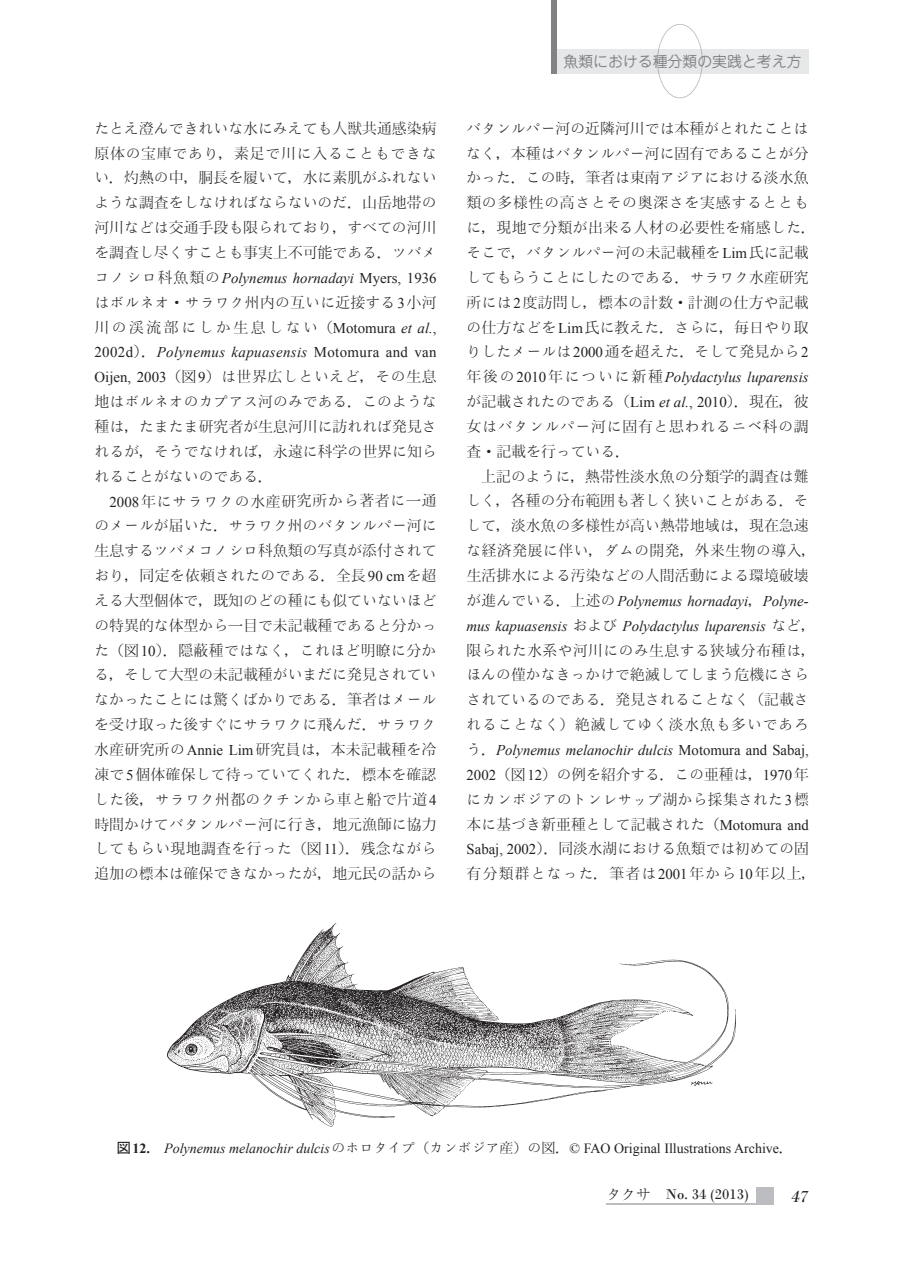
<style>
.page{position:relative;width:903px;height:1275px;background:#fff}
.page>*{position:absolute;margin:0;border:0;box-sizing:border-box;transform-origin:0 0}
.t1{font:italic 17.5px "Bodoni";color:#231f20}
.t2{font:14.88px/24.8px "Motoya Mincho W2 90 msp RKSJ H";letter-spacing:.01em;color:#231f20;text-align:justify}
.t3{font:italic 14.88px/24.8px "Times New Roman";color:#231f20}
.t4{font:italic 14.88px "Times New Roman";letter-spacing:.025em;color:#231f20}
.t5{font:14.88px "Jun 201 Pro";color:#808285}
.t6{font:14.88px "Bodoni";color:#231f20}
.t7{font:14px "Times New Roman";color:#231f20}
.s1{font-family:"Motoya Mincho W2 90 msp RKSJ H";font-style:normal}
.s2{font-style:normal}
.s3{font-family:"Times New Roman"}
.s4{font-family:"Times New Roman";font-style:italic}
.s5{font-family:"Motoya Gothic W3 90 msp RKSJ H"}
.s6{font-weight:700}
.s7{font-style:italic}
.s8{font-family:"Motoya Mincho W2 90 msp RKSJ H"}
.s9{font-family:"Ryumin Pr 6";font-weight:300}
</style>
<div class="page">
<div style="left:551px;top:49px;width:257px;height:25px;background:#e6e7e9"></div>
<div style="left:551px;top:0;width:5px;height:74px;background:#808285"></div>
<svg style="left:657px;top:24px;width:46px;height:74px"></svg>
<div style="left:756px;top:1187px;width:18px;height:17px;background:#bcbdc0"></div>
<hr style="left:606px;top:1203px;width:165px;height:1px;background:#bcbdc0">
<img style="left:168px;top:923px;width:567px;height:203px">
<p class="t2" style="left:94px;top:116px;width:344px">たとえ澄んできれいな水にみえても人獣共通感染病原体の宝庫であり，素足で川に入ることもできない．灼熱の中，胴長を履いて，水に素肌がふれないような調査をしなければならないのだ．山岳地帯の河川などは交通手段も限られており，すべての河川を調査し尽くすことも事実上不可能である．ツバメ</p>
<p class="t3" style="left:94px;top:265px;width:344px"><span class="s1">コノシロ科魚類の</span>Polynemus hornadayi <span class="s2">Myers, 1936</span></p>
<p class="t2" style="left:94px;top:290px;width:344px">はボルネオ・サラワク州内の互いに近接する<span class="s3">3</span>小河川の渓流部にしか生息しない（<span class="s3">Motomura</span> <span class="s4">et al.</span><span class="s3">,</span></p>
<p class="t4" style="left:94px;top:342px;width:344px"><span class="s2">2002d</span><span class="s1">）．</span>Polynemus kapuasensis <span class="s2">Motomura and van</span></p>
<p class="t2" style="left:95px;top:364px;width:344px"><span class="s3">Oijen, 2003</span>（図<span class="s3">9</span>）は世界広しといえど，その生息地はボルネオのカプアス河のみである．このような種は，たまたま研究者が生息河川に訪れれば発見されるが，そうでなければ，永遠に科学の世界に知られることがないのである．</p>
<p class="t2" style="left:94px;top:488px;width:344px;text-indent:15px"><span class="s3">2008</span>年にサラワクの水産研究所から著者に一通のメールが届いた．サラワク州のバタンルパー河に生息するツバメコノシロ科魚類の写真が添付されており，同定を依頼されたのである．全長<span class="s3">90 cm</span>を超える大型個体で，既知のどの種にも似ていないほどの特異的な体型から一目で未記載種であると分かった（図<span class="s3">10</span>）．隠蔽種ではなく，これほど明瞭に分かる，そして大型の未記載種がいまだに発見されていなかったことには驚くばかりである．筆者はメールを受け取った後すぐにサラワクに飛んだ．サラワク水産研究所の<span class="s3">Annie Lim</span>研究員は，本未記載種を冷凍で<span class="s3">5</span>個体確保して待っていてくれた．標本を確認した後，サラワク州都のクチンから車と船で片道<span class="s3">4</span>時間かけてバタンルパー河に行き，地元漁師に協力してもらい現地調査を行った（図<span class="s3">11</span>）．残念ながら追加の標本は確保できなかったが，地元民の話から</p>
<p class="t5" style="left:563px;top:50px;width:239px">魚類における種分類の実践と考え方</p>
<p class="t2" style="left:466px;top:116px;width:351px;text-align:left">バタンルパー河の近隣河川では本種がとれたことはなく，本種はバタンルパー河に固有であることが分かった．この時，筆者は東南アジアにおける淡水魚類の多様性の高さとその奥深さを実感するとともに，現地で分類が出来る人材の必要性を痛感した．そこで，バタンルパー河の未記載種を<span class="s3">Lim</span>氏に記載してもらうことにしたのである．サラワク水産研究所には<span class="s3">2</span>度訪問し，標本の計数・計測の仕方や記載の仕方などを<span class="s3">Lim</span>氏に教えた．さらに，毎日やり取りしたメールは<span class="s3">2000</span>通を超えた．そして発見から<span class="s3">2</span></p>
<p class="t3" style="left:466px;top:364px;width:344px"><span class="s1">年後の</span><span class="s2">2010</span><span class="s1">年についに新種</span>Polydactylus luparensis</p>
<p class="t2" style="left:466px;top:389px;width:344px">が記載されたのである（<span class="s3">Lim</span> <span class="s4">et al.</span><span class="s3">, 2010</span>）．現在，彼女はバタンルパー河に固有と思われるニベ科の調査・記載を行っている．</p>
<p class="t2" style="left:466px;top:463px;width:351px;text-align:center">上記のように，熱帯性淡水魚の分類学的調査は難<br>しく，各種の分布範囲も著しく狭いことがある．そして，淡水魚の多様性が高い熱帯地域は，現在急速な経済発展に伴い，ダムの開発，外来生物の導入，生活排水による汚染などの人間活動による環境破壊</p>
<p class="t3" style="left:466px;top:588px;width:351px"><span class="s1">が進んでいる．上述の</span>Polynemus hornadayi<span class="s1">，</span>Polyne&shy;mus kapuasensis <span class="s1">および</span> Polydactylus luparensis <span class="s1">など，</span></p>
<p class="t2" style="left:466px;top:637px;width:351px;text-align:left">限られた水系や河川にのみ生息する狭域分布種は，ほんの僅かなきっかけで絶滅してしまう危機にさらされているのである．発見されることなく（記載されることなく）絶滅してゆく淡水魚も多いであろ</p>
<p class="t3" style="left:467px;top:737px;width:344px"><span class="s1">う．</span>Polynemus melanochir dulcis <span class="s2">Motomura and Sabaj,</span></p>
<p class="t2" style="left:466px;top:762px;width:351px;text-align:left"><span class="s3">2002</span>（図<span class="s3">12</span>）の例を紹介する．この亜種は，<span class="s3">1970</span>年にカンボジアのトンレサップ湖から採集された<span class="s3">3</span>標本に基づき新亜種として記載された（<span class="s3">Motomura and<br>Sabaj, 2002</span>）．同淡水湖における魚類では初めての固有分類群となった．筆者は<span class="s3">2001</span>年から<span class="s3">10</span>年以上，</p>
<p class="t7" style="left:117px;top:1139px;width:678px"><span class="s5">図</span><span class="s6">12.</span> <span class="s7">Polynemus melanochir dulcis</span><span class="s8">のホロタイプ（カンボジア産）の図．</span>© FAO Original Illustrations Archive<span class="s8">．</span></p>
<p class="t6" style="left:606px;top:1186px;width:144px"><span class="s9">タクサ　</span>No. 34 (2013)</p>
<p class="t1" style="left:791px;top:1186px;width:19px">47</p>
</div>
